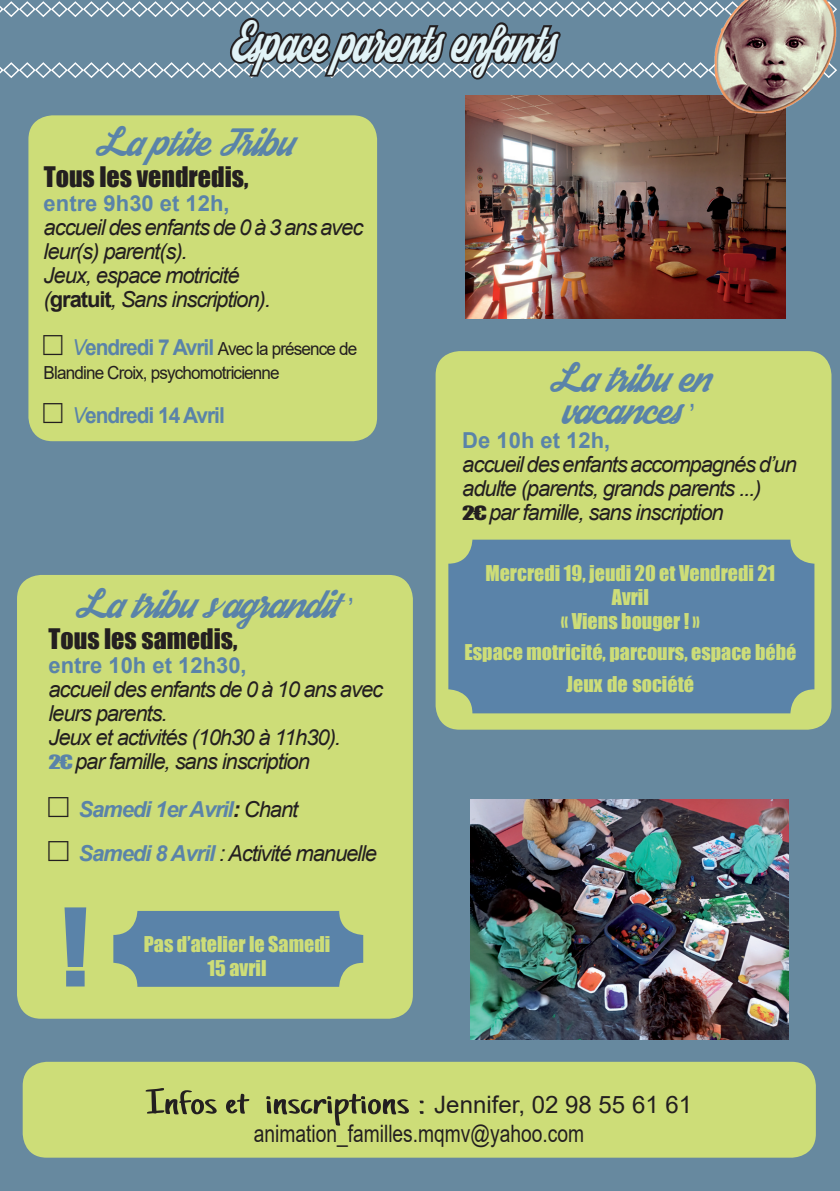
<style>
.page{position:relative;width:840px;height:1191px;background:#fff}
.page>*{position:absolute;margin:0;border:0;box-sizing:border-box;transform-origin:0 0}
.t1{font:100px "Impact";color:#5a83a9}
.t2{font:39.6px "Streetwear";letter-spacing:-.025em;color:#e1f3f7;scale:.72 1}
.t3{font:36px "Just Another Hand";color:#231f20;scale:1.6 1}
.t4{font:28px/31.2px "Streetwear";letter-spacing:-.05em;color:#5a83a9;text-align:center}
.t5{font:26px "Impact";color:#231f20}
.t6{font:24px "Arial";color:#231f20;scale:.8 1}
.t7{font:italic 22px/24px "Arial";letter-spacing:-.05em;color:#231f20}
.t8{font:italic 700 22px/44px "Arial";letter-spacing:-.05em;color:#5a83a9}
.t9{font:700 22px "Arial";color:#5a83a9}
.t10{font:700 22px "Arial";letter-spacing:-.05em;color:#5a83a9;scale:.95 1}
.t11{font:20px/24px "Impact";color:#cddd78;text-align:center}
.t12{font:18px/24px "Arial";letter-spacing:-.05em;color:#231f20;scale:.95 1}
.s1{font-weight:700;font-style:normal}
.s2{font-style:italic;font-size:22px;color:#5a83a9}
.s3{font-weight:700;font-size:22px;color:#5a83a9}
.s4{font-weight:400;font-style:italic}
.s5{font-family:"Impact";font-style:normal;font-size:18px;color:#5a83a9}
.s6{color:#231f20}
.s7{font-weight:400;color:#231f20}
.s8{font-family:"Impact";font-style:normal;font-size:18px}
.s9{font-family:"Arial";font-size:24px}
</style>
<div class="page">
<div style="left:0;top:101px;width:839px;height:1090px;background:#67899f"></div>
<div style="left:23px;top:1061px;width:792px;height:96px;background:#cddd78;border-radius:24px"></div>
<div style="left:28px;top:115px;width:349px;height:326px;background:#cddd78;border-radius:24px"></div>
<div style="left:17px;top:575px;width:395px;height:443px;background:#cddd78;border-radius:24px"></div>
<div style="left:113px;top:911px;width:250px;height:75px;background:#5a83a9;border-radius:24px"></div>
<div style="left:435px;top:351px;width:396px;height:378px;background:#cddd78;border-radius:24px"></div>
<div style="left:448px;top:539px;width:366px;height:174px;background:#5a83a9;border-radius:24px"></div>
<img style="left:470px;top:799px;width:318px;height:240px">
<img style="left:465px;top:101px;width:319px;height:218px">
<img style="left:697px;top:0;width:142px;height:123px">
<svg style="left:0;top:0;width:837px;height:101px;background:#728693"></svg>
<h2 class="t2" style="left:228px;top:25px;width:455px">Espace parents enfants</h2>
<p class="t4" style="left:93px;top:130px;width:203px">La ptite Tribu</p>
<p class="t5" style="left:44px;top:156px;width:206px">Tous les vendredis,</p>
<p class="t9" style="left:44px;top:188px;width:187px">entre 9h30 et 12h,</p>
<p class="t7" style="left:44px;top:215px;width:321px">accueil des enfants de 0 à 3 ans avec leur(s) parent(s).<br>Jeux, espace motricité<br>(<span class="s1">gratuit</span>, Sans inscription).</p>
<p class="t12" style="left:44px;top:336px;width:331px;text-indent:28px"><span class="s2">V</span><span class="s3">endredi 7 Avril</span> Avec la présence de<br>Blandine Croix, psychomotricienne</p>
<p class="t10" style="left:72px;top:400px;width:162px"><span class="s4">V</span>endredi 14 Avril</p>
<p class="t4" style="left:73px;top:592px;width:272px">La tribu s’agrandit »</p>
<p class="t5" style="left:48px;top:618px;width:190px">Tous les samedis,</p>
<p class="t9" style="left:48px;top:649px;width:200px">entre 10h et 12h30,</p>
<p class="t7" style="left:48px;top:677px;width:336px">accueil des enfants de 0 à 10 ans avec leurs parents.<br>Jeux et activités (10h30 à 11h30).<br><span class="s5">2€</span>par famille, sans inscription</p>
<p class="t8" style="left:78px;top:788px;width:300px">Samedi 1er Avril<span class="s6">:</span> <span class="s7">Chant<br></span>Samedi 8 Avril <span class="s7">: Activité manuelle</span></p>
<h1 class="t1" style="left:61px;top:869px;width:28px">!</h1>
<p class="t11" style="left:144px;top:932px;width:188px">Pas d’atelier le Samedi</p>
<p class="t11" style="left:207px;top:956px;width:60px">15 avril</p>
<p class="t4" style="left:547px;top:367px;width:165px">La tribu en vacances »</p>
<p class="t9" style="left:462px;top:424px;width:149px">De 10h et 12h,</p>
<p class="t7" style="left:462px;top:452px;width:336px">accueil des enfants accompagnés d’un adulte (parents, grands parents ...)<br><span class="s8">2€</span> par famille, sans inscription</p>
<p class="t11" style="left:485px;top:560px;width:291px">Mercredi 19, jeudi 20 et Vendredi 21<br>Avril<br>« Viens bouger ! »</p>
<p class="t11" style="left:464px;top:636px;width:333px;line-height:31.2px">Espace motricité, parcours, espace bébé<br>Jeux de société</p>
<h3 class="t3" style="left:146px;top:1081px;width:343px">Infos et inscriptions : <span class="s9">Jennifer, 02 98 55 61 61</span></h3>
<p class="t6" style="left:253px;top:1117px;width:414px">animation_familles.mqmv@yahoo.com</p>
</div>
